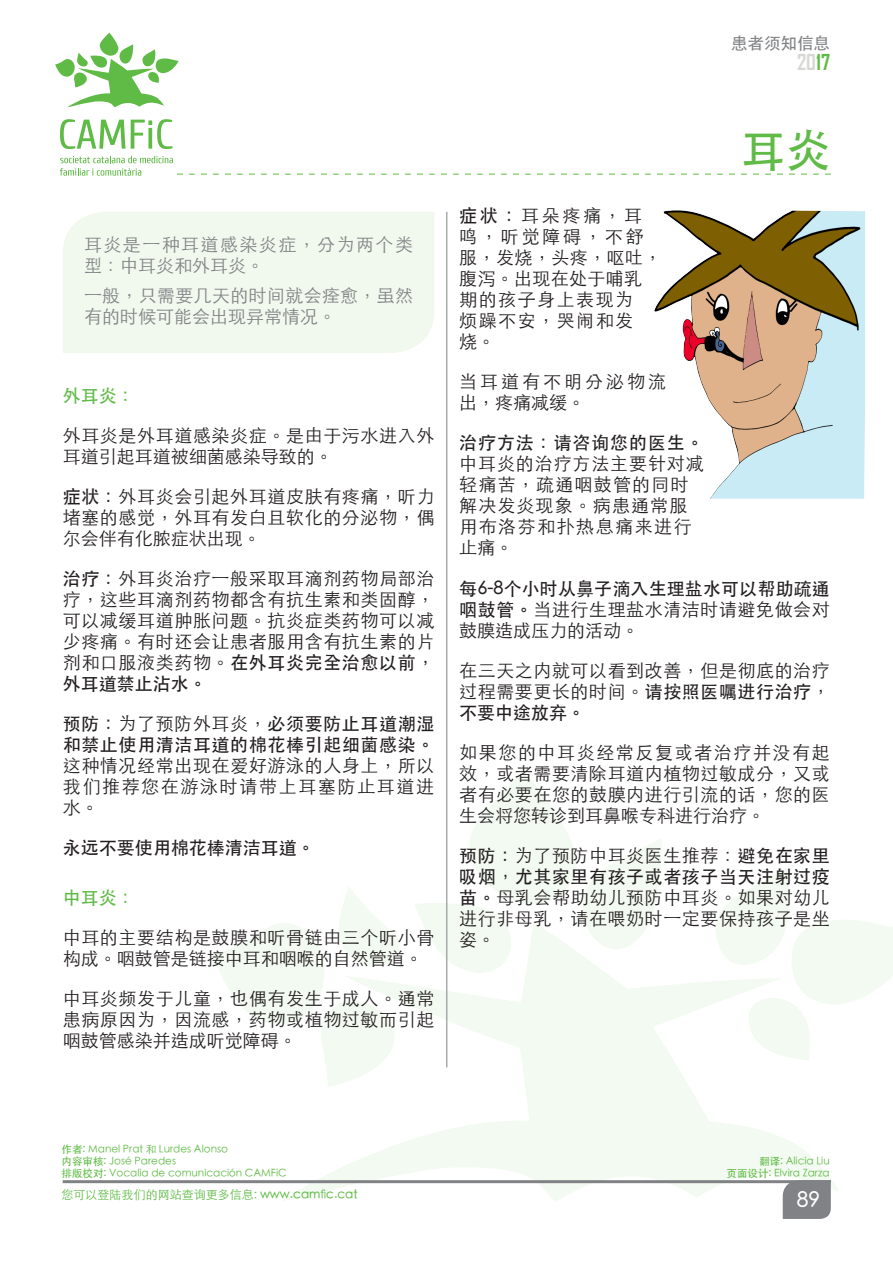
<style>
.page{position:relative;width:893px;height:1263px;background:#fff}
.page>*{position:absolute;margin:0;border:0;box-sizing:border-box;transform-origin:0 0}
.Titulo{font:500 45px "ST Heiti TC";color:#60bb46}
.t1{font:700 21px "Agency FB";color:#d7d7d4}
.t2{font:500 21px "ST Heiti TC";color:#fff}
.Galerada{font:300 18px/21px "ST Heiti TC";letter-spacing:.035em;color:#231f20;text-align:justify}
.Galerada-2{font:500 18px/21px "ST Heiti TC";letter-spacing:.005em;color:#231f20;text-align:justify}
.Galerada-3{font:300 18px/21px "ST Heiti TC";letter-spacing:.06em;color:#231f20}
.Galerada-4{font:300 18px/21px "ST Heiti TC";letter-spacing:.085em;color:#231f20}
.Galerada-5{font:300 18px/21px "ST Heiti TC";color:#231f20}
.Destacado{font:300 18px/21px "ST Heiti TC";letter-spacing:.015em;color:#808285}
.Destacado-2{font:300 18px/21px "ST Heiti TC";letter-spacing:.08em;color:#808285}
.Galerada-6{font:300 18px/21px "ST Heiti TC";letter-spacing:.165em;color:#231f20}
.Titulillo{font:500 18px "ST Heiti TC";color:#60bb46}
.t3{font:500 16.5px "ST Heiti TC";color:#808285}
.t4{font:300 12px "ST Heiti TC";color:#60bb46}
.t5{font:300 10.5px "ST Heiti TC";color:#60bb46}
.s1{font-weight:500}
.s2{color:#60bb46}
.s3{font-weight:300}
</style>
<div class="page">
<svg style="left:281px;top:979px;width:557px;height:223px;fill:#f3faf1"></svg>
<svg style="left:212px;top:887px;width:189px;height:200px"></svg>
<svg style="left:415px;top:770px;width:247px;height:209px"></svg>
<svg style="left:715px;top:868px;width:178px;height:192px"></svg>
<hr style="left:63px;top:1180px;width:768px;height:3px;background:#808285">
<div style="left:783px;top:1180px;width:48px;height:39px;background:#808285"></div>
<svg style="left:55px;top:33px;width:124px;height:74px"></svg>
<svg style="left:60px;top:156px;width:771px;height:20px"></svg>
<svg style="left:60px;top:119px;width:65px;height:30px"></svg>
<svg style="left:131px;top:119px;width:41px;height:30px"></svg>
<div style="left:63px;top:212px;width:371px;height:141px;background:#f1f8ed"></div>
<hr style="left:446px;top:212px;width:1px;height:855px;background:#808285">
<img style="left:654px;top:210px;width:211px;height:289px">
<p class="Destacado-2" style="left:84px;top:232px;width:331px">⽿炎是⼀种⽿道感染炎症，分为两个类型：中⽿炎和外⽿炎。</p>
<p class="Destacado" style="left:84px;top:283px;width:331px">⼀般，只需要⼏天的时间就会痊愈，虽然有的时候可能会出现异常情况。</p>
<p class="Titulillo" style="left:63px;top:385px;width:73px">外⽿炎：</p>
<p class="Galerada-5" style="left:63px;top:423px;width:373px">外⽿炎是外⽿道感染炎症。是由于污⽔进⼊外⽿道引起⽿道被细菌感染导致的。</p>
<p class="Galerada" style="left:63px;top:484px;width:373px"><span class="s1">症状：</span>外⽿炎会引起外⽿道⽪肤有疼痛，听⼒堵塞的感觉，外⽿有发⽩且软化的分泌物，偶尔会伴有化脓症状出现。</p>
<p class="Galerada" style="left:63px;top:566px;width:373px"><span class="s1">治疗：</span>外⽿炎治疗⼀般采取⽿滴剂药物局部治疗，这些⽿滴剂药物都含有抗⽣素和类固醇，可以减缓⽿道肿胀问题。抗炎症类药物可以减少疼痛。有时还会让患者服⽤含有抗⽣素的⽚剂和⼝服液类药物。<span class="s1">在外⽿炎完全治愈以前，外⽿道禁⽌沾⽔。</span></p>
<p class="Galerada" style="left:63px;top:711px;width:373px"><span class="s1">预防：</span>为了预防外⽿炎，<span class="s1">必须要防⽌⽿道潮湿和禁⽌使⽤清洁⽿道的棉花棒引起细菌感染。</span>这种情况经常出现在爱好游泳的⼈⾝上，所以我们推荐您在游泳时请带上⽿塞防⽌⽿道进⽔。</p>
<p class="Galerada-2" style="left:63px;top:837px;width:253px">永远不要使⽤棉花棒清洁⽿道。</p>
<p class="Titulillo" style="left:63px;top:887px;width:73px">中⽿炎：</p>
<p class="Galerada" style="left:63px;top:925px;width:373px">中⽿的主要结构是⿎膜和听⾻链由三个听⼩⾻构成。咽⿎管是链接中⽿和咽喉的⾃然管道。</p>
<p class="Galerada" style="left:63px;top:986px;width:373px">中⽿炎频发于⼉童，也偶有发⽣于成⼈。通常患病原因为，因流感，药物或植物过敏⽽引起咽⿎管感染并造成听觉障碍。</p>
<p class="t3" style="left:731px;top:34px;width:100px">患者须知信息</p>
<p class="t1" style="left:797px;top:49px;width:35px">20<span class="s2">17</span></p>
<p class="Titulo" style="left:741px;top:125px;width:91px">⽿炎</p>
<p class="Galerada-4" style="left:459px;top:203px;width:204px"><span class="s1">症状：</span>⽿朵疼痛，⽿鸣，听觉障碍，不舒服，发烧，头疼，呕吐，腹泻。出现在处于哺乳期的孩⼦⾝上表现为<br>烦躁不安，哭闹和发<br>烧。</p>
<p class="Galerada-6" style="left:459px;top:369px;width:209px">当⽿道有不明分泌物流出，疼痛减缓。</p>
<p class="Galerada-3" style="left:459px;top:430px;width:246px"><span class="s1">治疗⽅法：请咨询您的医⽣。</span>中⽿炎的治疗⽅法主要针对减轻痛苦，疏通咽⿎管的同时解决发炎现象。病患通常服⽤布洛芬和扑热息痛来进⾏ ⽌痛。</p>
<p class="Galerada-2" style="left:459px;top:577px;width:372px">每6-8个⼩时从鼻⼦滴⼊⽣理盐⽔可以帮助疏通咽⿎管。<span class="s3">当进⾏⽣理盐⽔清洁时请避免做会对⿎膜造成压⼒的活动。</span></p>
<p class="Galerada" style="left:459px;top:658px;width:372px">在三天之内就可以看到改善，但是彻底的治疗过程需要更⻓的时间。<span class="s1">请按照医嘱进⾏治疗，不要中途放弃。</span></p>
<p class="Galerada" style="left:459px;top:740px;width:372px">如果您的中⽿炎经常反复或者治疗并没有起效，或者需要清除⽿道内植物过敏成分，⼜或者有必要在您的⿎膜内进⾏引流的话，您的医⽣会将您转诊到⽿鼻喉专科进⾏治疗。</p>
<p class="Galerada" style="left:459px;top:843px;width:372px"><span class="s1">预防：</span>为了预防中⽿炎医⽣推荐：<span class="s1">避免在家⾥吸烟，尤其家⾥有孩⼦或者孩⼦当天注射过疫苗。</span>⺟乳会帮助幼⼉预防中⽿炎。如果对幼⼉进⾏⾮⺟乳，请在喂奶时⼀定要保持孩⼦是坐姿。</p>
<p class="t5" style="left:62px;top:1140px;width:168px"><span class="s1">作者:</span> Manel Prat 和 Lurdes Alonso</p>
<p class="t5" style="left:62px;top:1152px;width:116px"><span class="s1">内容审核:</span> José Paredes</p>
<p class="t5" style="left:62px;top:1164px;width:226px"><span class="s1">排版校对:</span> Vocalia de comunicación CAMFiC</p>
<p class="t4" style="left:62px;top:1184px;width:297px">您可以登陆我们的⺴站查询更多信息: <span class="s1">www.camfic.cat</span></p>
<p class="t5" style="left:759px;top:1152px;width:72px"><span class="s1">翻译:</span> Alicia Liu</p>
<p class="t5" style="left:727px;top:1164px;width:105px"><span class="s1">⻚⾯设计:</span> Elvira Zarza</p>
<p class="t2" style="left:797px;top:1189px;width:25px">89</p>
</div>
